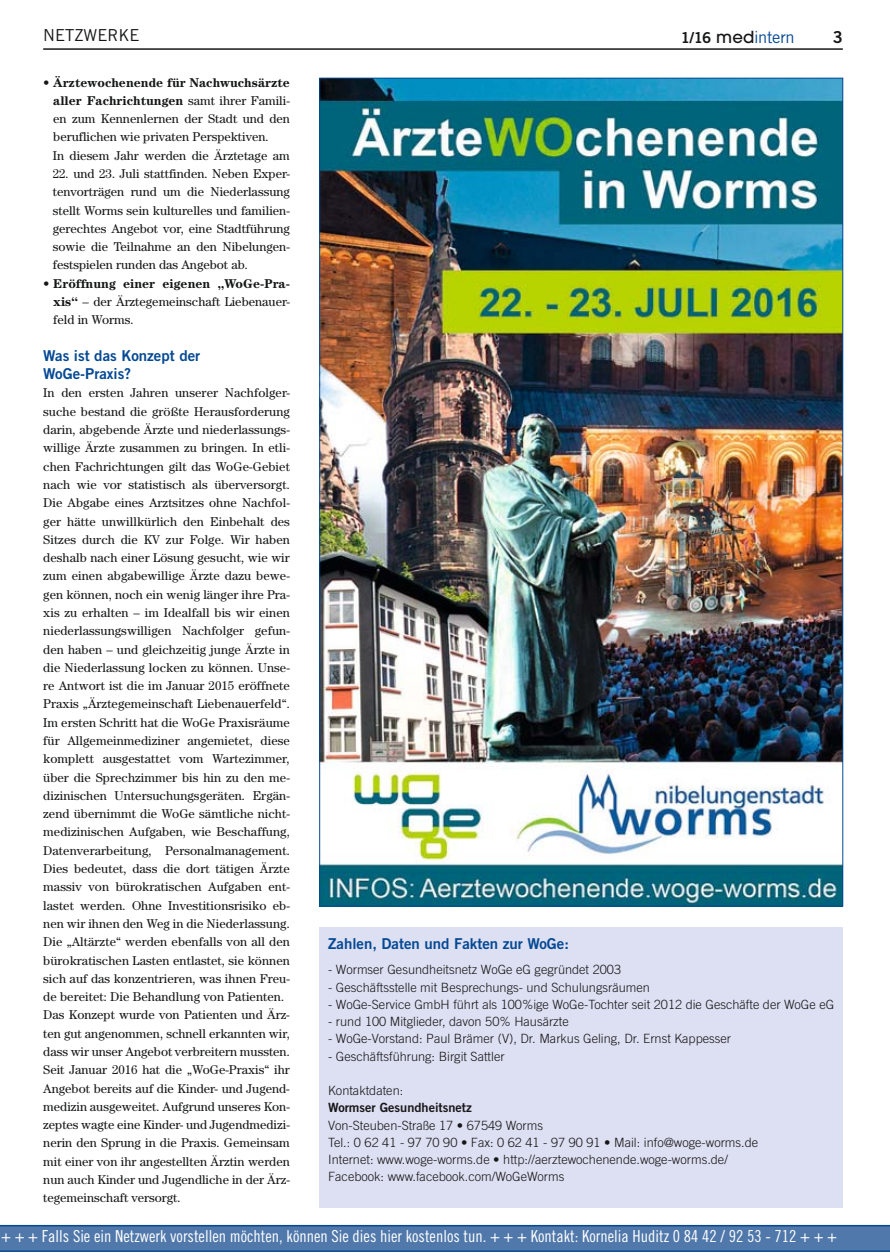
<style>
.page{position:relative;width:890px;height:1260px;background:#fff}
.page>*{position:absolute;margin:0;border:0;box-sizing:border-box;transform-origin:0 0}
.t1{font:16.5px "Trade Gothic LT Std Cn 18";color:#fff}
.t2{font:16.5px "Trade Gothic";letter-spacing:-.02em;color:#054993}
.t3{font:16.5px "Trade Gothic";color:#151616}
.t4{font:16.5px "Trade Gothic Bold Two";color:#151616}
.t5{font:15px/18.3px "Trade Gothic Bold Two";color:#054993}
.t6{font:12.75px/18.3px "Century";letter-spacing:.005em;color:#151616}
.t7{font:300 12.75px/17.2px "Trade Gothic";color:#151616}
.t8{font:12.75px "Trade Gothic Bold Two";color:#151616}
.s1{font-family:"Trade Gothic Bold Two";font-size:15px;color:#151616}
.s2{font-family:"Avant Garde";font-weight:500;color:#151616}
.s3{font-weight:700}
.s4{font-family:"Helvetica Neue LT";font-weight:700}
</style>
<div class="page">
<hr style="left:43px;top:49px;width:800px;height:1px;background:#151616">
<svg style="left:0;top:1224px;width:890px;height:27px;background:#5079ac"></svg>
<div style="left:320px;top:927px;width:523px;height:281px;background:#dddff2"></div>
<img style="left:321px;top:80px;width:520px;height:824px">
<p class="t3" style="left:43px;top:29px;width:98px">NETZWERKE</p>
<p class="t2" style="left:681px;top:31px;width:116px"><span class="s1">1/16</span> <span class="s2">med</span>intern</p>
<p class="t4" style="left:833px;top:31px;width:12px">3</p>
<p class="t6" style="left:53px;top:74px;width:239px;text-indent:-10px"><span class="s3">• Ärztewochenende für Nachwuchsärzte aller Fachrichtungen</span> samt ihrer Famili&shy;en zum Kennenlernen der Stadt und den beruflichen wie privaten Perspektiven.<br>In diesem Jahr werden die Ärztetage am</p>
<p class="t6" style="left:53px;top:166px;width:239px;text-align:justify">22. und 23. Juli stattfinden. Neben Exper&shy;tenvorträgen rund um die Niederlassung stellt Worms sein kulturelles und familien&shy;gerechtes Angebot vor, eine Stadtführung sowie die Teilnahme an den Nibelungen&shy;festspielen runden das Angebot ab.</p>
<p class="t6" style="left:53px;top:275px;width:238px;text-align:justify;text-indent:-10px"><span class="s3">• Eröffnung einer eigenen „WoGe-Pra&shy;xis“</span> – der Ärztegemeinschaft Liebenauer&shy;feld in Worms.</p>
<p class="t5" style="left:43px;top:348px;width:158px">Was ist das Konzept der<br>WoGe-Praxis?</p>
<p class="t6" style="left:43px;top:385px;width:248px">In den ersten Jahren unserer Nachfolger&shy;suche bestand die größte Herausforderung darin, abgebende Ärzte und niederlassungs&shy;willige Ärzte zusammen zu bringen. In etli&shy;chen Fachrichtungen gilt das WoGe-Gebiet nach wie vor statistisch als überversorgt.<br>Die Abgabe eines Arztsitzes ohne Nachfol&shy;ger hätte unwillkürlich den Einbehalt des Sitzes durch die KV zur Folge. Wir haben deshalb nach einer Lösung gesucht, wie wir zum einen abgabewillige Ärzte dazu bewe&shy;gen können, noch ein wenig länger ihre Pra&shy;xis zu erhalten – im Idealfall bis wir einen niederlassungswilligen Nachfolger gefun&shy;den haben – und gleichzeitig junge Ärzte in die Niederlassung locken zu können. Unse&shy;re Antwort ist die im Januar 2015 eröffnete Praxis „Ärztegemeinschaft Liebenauerfeld“.<br>Im ersten Schritt hat die WoGe Praxisräume für Allgemeinmediziner angemietet, diese komplett ausgestattet vom Wartezimmer, über die Sprechzimmer bis hin zu den me&shy;dizinischen Untersuchungsgeräten. Ergän&shy;zend übernimmt die WoGe sämtliche nicht&shy;medizinischen Aufgaben, wie Beschaffung, Datenverarbeitung, Personalmanagement.<br>Dies bedeutet, dass die dort tätigen Ärzte massiv von bürokratischen Aufgaben ent&shy;lastet werden. Ohne Investitionsrisiko eb&shy;nen wir ihnen den Weg in die Niederlassung.<br>Die „Altärzte“ werden ebenfalls von all den bürokratischen Lasten entlastet, sie können sich auf das konzentrieren, was ihnen Freu&shy;de bereitet: Die Behandlung von Patienten.<br>Das Konzept wurde von Patienten und Ärz&shy;ten gut angenommen, schnell erkannten wir, dass wir unser Angebot verbreitern mussten.<br>Seit Januar 2016 hat die „WoGe-Praxis“ ihr Angebot bereits auf die Kinder- und Jugend&shy;medizin ausgeweitet. Aufgrund unseres Kon&shy;zeptes wagte eine Kinder- und Jugendmedizi&shy;nerin den Sprung in die Praxis. Gemeinsam mit einer von ihr angestellten Ärztin werden nun auch Kinder und Jugendliche in der Ärz&shy;tegemeinschaft versorgt.</p>
<p class="t5" style="left:328px;top:936px;width:242px">Zahlen, Daten und Fakten zur WoGe:</p>
<p class="t7" style="left:328px;top:962px;width:294px">- Wormser Gesundheitsnetz WoGe eG gegründet 2003</p>
<p class="t7" style="left:328px;top:979px;width:323px">- Geschäftsstelle mit Besprechungs- und Schulungsräumen</p>
<p class="t7" style="left:328px;top:996px;width:507px">- WoGe-Service GmbH führt als 100%ige WoGe-Tochter seit 2012 die Geschäfte der WoGe eG</p>
<p class="t7" style="left:328px;top:1014px;width:242px">- rund 100 Mitglieder, davon 50% Hausärzte</p>
<p class="t7" style="left:328px;top:1031px;width:404px">- WoGe-Vorstand: Paul Brämer (V), Dr. Markus Geling, Dr. Ernst Kappesser</p>
<p class="t7" style="left:328px;top:1048px;width:178px">- Geschäftsführung: Birgit Sattler</p>
<p class="t7" style="left:328px;top:1083px;width:77px">Kontaktdaten:</p>
<p class="t8" style="left:328px;top:1103px;width:145px">Wormser Gesundheitsnetz</p>
<p class="t7" style="left:328px;top:1117px;width:431px">Von-Steuben-Straße 17 <span class="s4">•</span> 67549 Worms<br>Tel.: 0 62 41 - 97 70 90 <span class="s4">•</span> Fax: 0 62 41 - 97 90 91 <span class="s4">•</span> Mail: info@woge-worms.de Internet: www.woge-worms.de <span class="s4">•</span> http://aerztewochenende.woge-worms.de/ Facebook: www.facebook.com/WoGeWorms</p>
<p class="t1" style="left:1px;top:1226px;width:837px">+ + + Falls Sie ein Netzwerk vorstellen möchten, können Sie dies hier kostenlos tun. + + + Kontakt: Kornelia Huditz 0 84 42 / 92 53 - 712 + + +</p>
</div>
